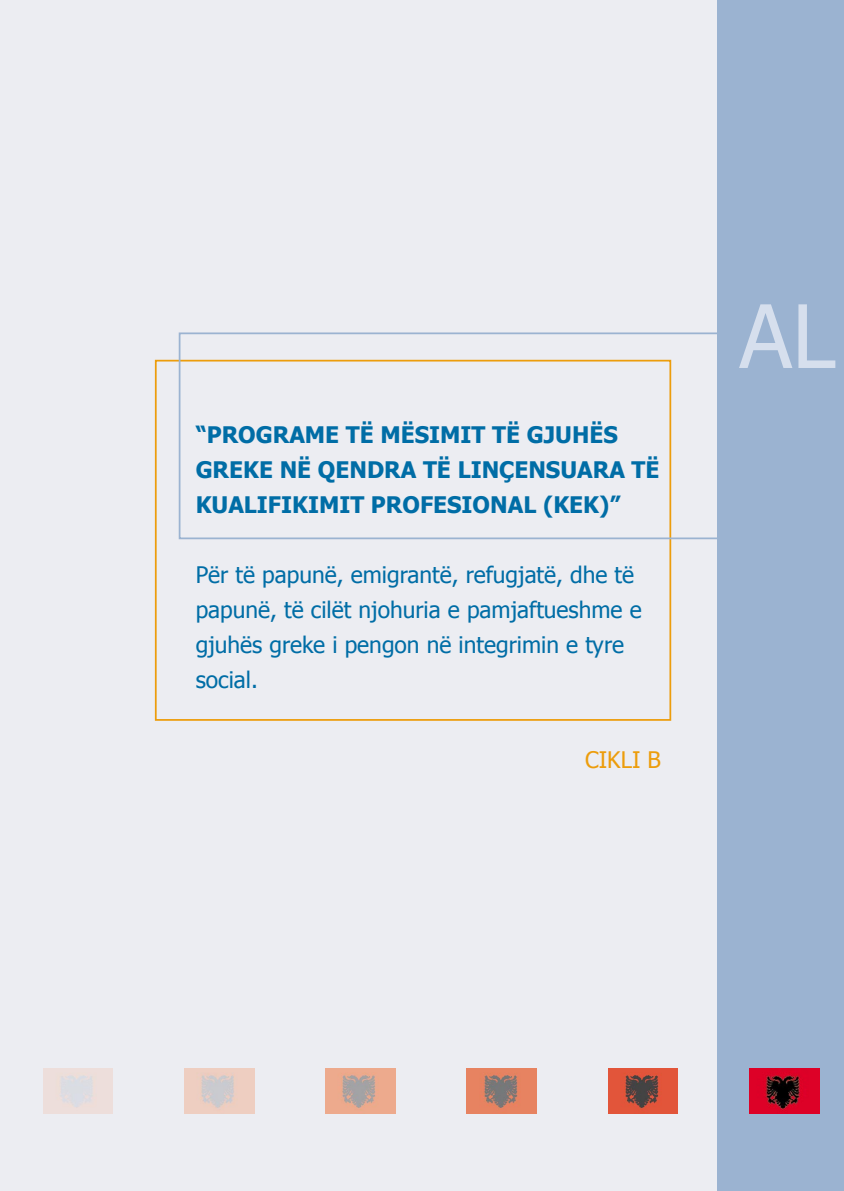
<style>
.page{position:relative;width:844px;height:1191px;background:#fff}
.page>*{position:absolute;margin:0;border:0;box-sizing:border-box;transform-origin:0 0}
.t1{font:87.5px "Tahoma";color:#d6dfed}
.t2{font:22.75px/35px "Tahoma";color:#006da6}
.t3{font:700 22.75px/35px "Tahoma";color:#006da6}
.t4{font:22.75px "Tahoma";color:#ec9d0c}
</style>
<div class="page">
<div style="left:0;top:0;width:717px;height:1191px;background:#ecedf2"></div>
<div style="left:717px;top:0;width:126px;height:1191px;background:#9bb3d1"></div>
<hr style="left:155px;top:361px;width:2px;height:359px;background:#ec9d0c">
<hr style="left:156px;top:719px;width:514px;height:2px;background:#ec9d0c">
<hr style="left:669px;top:361px;width:2px;height:359px;background:#ec9d0c">
<hr style="left:156px;top:360px;width:514px;height:1px;background:#ec9d0c">
<hr style="left:179px;top:333px;width:1px;height:205px;background:#9bb3d1">
<hr style="left:179px;top:537px;width:664px;height:2px;background:#9bb3d1">
<hr style="left:843px;top:333px;width:1px;height:205px;background:#9bb3d1">
<hr style="left:179px;top:332px;width:664px;height:2px;background:#9bb3d1">
<img style="left:749px;top:1068px;width:70px;height:45px">
<img style="left:43px;top:1068px;width:70px;height:45px">
<img style="left:184px;top:1068px;width:70px;height:45px">
<img style="left:325px;top:1068px;width:70px;height:45px">
<img style="left:466px;top:1068px;width:70px;height:45px">
<img style="left:608px;top:1068px;width:69px;height:45px">
<p class="t3" style="left:196px;top:416px;width:465px">“PROGRAME TË MËSIMIT TË GJUHËS<br>GREKE NË QENDRA TË LINÇENSUARA TË<br>KUALIFIKIMIT PROFESIONAL (KEK)”</p>
<p class="t2" style="left:196px;top:556px;width:447px">Për të papunë, emigrantë, refugjatë, dhe të papunë, të cilët njohuria e pamjaftueshme e gjuhës greke i pengon në integrimin e tyre social.</p>
<p class="t4" style="left:585px;top:744px;width:77px">CIKLI B</p>
<h1 class="t1" style="left:739px;top:277px;width:98px">AL</h1>
</div>
